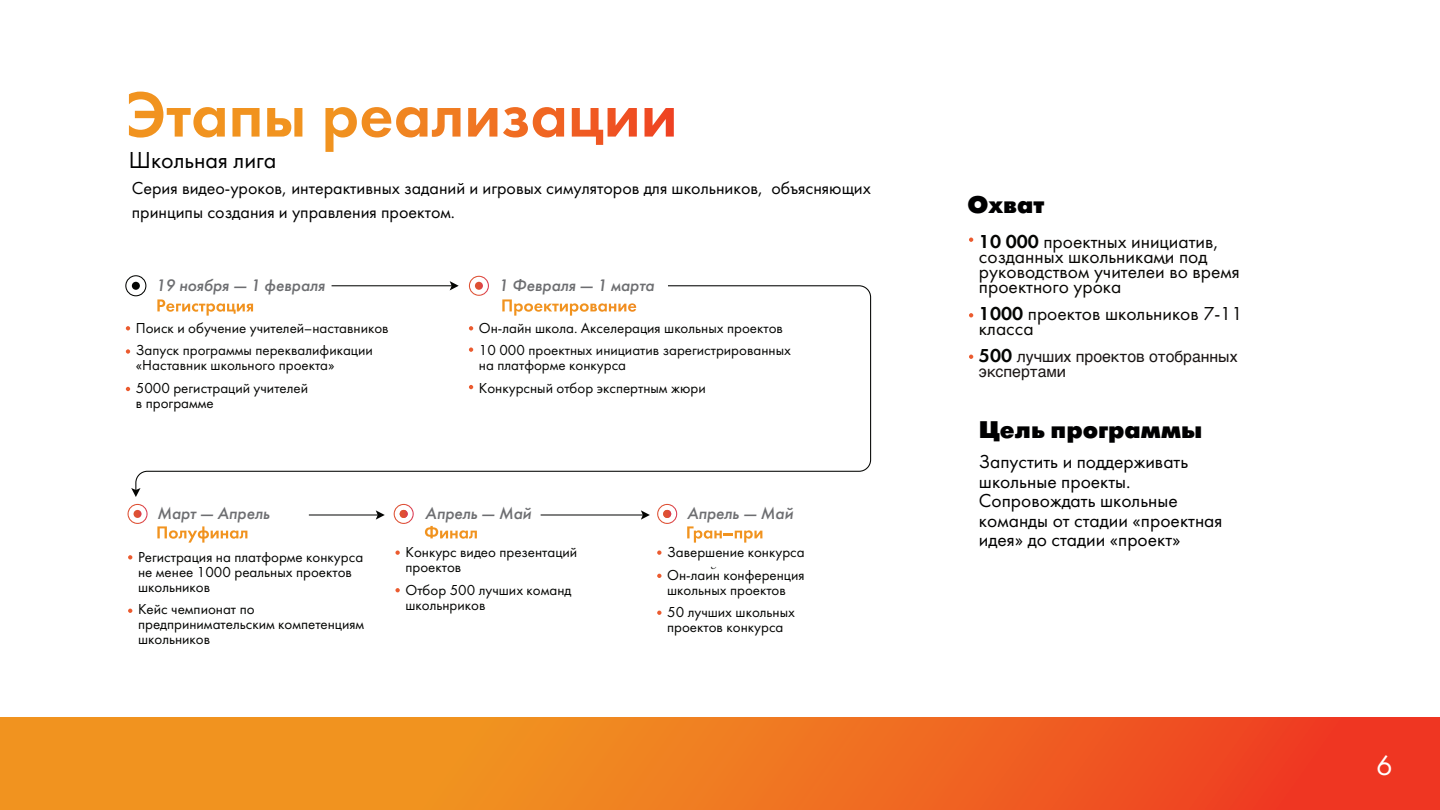
<style>
.page{position:relative;width:1440px;height:810px;background:#fff}
.page>*{position:absolute;margin:0;border:0;box-sizing:border-box;transform-origin:0 0}
.t1{font:29.1px "Futura Book C";color:#fff}
.t2{font:24px "Futura Futuris Black C";color:#000001}
.t3{font:24px "Futura Book C";color:#000001}
.t4{font:19.5px/15px "Futura Book C";color:#080704}
.t5{font:19.5px/19.5px "Futura Book C";color:#000001}
.t6{font:18px/24px "Futura Book C";color:#000001}
.t7{font:italic 16.5px "Futura Futuris C";color:#6d6e71}
.t8{font:15.75px/15px "Helvetica";color:#1a1514}
.t9{font:15px/15px "Futura Book C";color:#040503}
.s1{color:#080704}
.s2{font-family:"Zapfino"}
.s3{font-family:"Futura Demi C";color:#040503}
.s4{font-family:"Futura Demi C";font-size:19.5px;color:#040503}
</style>
<div class="page">
<svg style="left:0;top:717px;width:1440px;height:93px;background:#f07220"></svg>
<svg style="left:135px;top:285px;width:737px;height:203px"></svg>
<div style="left:125px;top:275px;width:21px;height:21px;border:1px solid #040503;border-radius:50%"></div>
<div style="left:132px;top:282px;width:8px;height:8px;background:#040503;border-radius:50%"></div>
<svg style="left:469px;top:276px;width:20px;height:20px"></svg>
<svg style="left:128px;top:504px;width:20px;height:20px"></svg>
<hr style="left:332px;top:285px;width:122px;height:1px;background:#040503">
<hr style="left:309px;top:515px;width:71px;height:1px;background:#040503">
<hr style="left:541px;top:515px;width:104px;height:1px;background:#040503">
<svg style="left:394px;top:504px;width:20px;height:20px"></svg>
<svg style="left:657px;top:504px;width:20px;height:20px"></svg>
<svg style="left:395px;top:550px;width:5px;height:5px"></svg>
<svg style="left:657px;top:550px;width:5px;height:5px"></svg>
<svg style="left:395px;top:588px;width:5px;height:4px"></svg>
<svg style="left:657px;top:574px;width:5px;height:4px"></svg>
<svg style="left:657px;top:611px;width:5px;height:4px"></svg>
<svg style="left:131px;top:488px;width:10px;height:9px"></svg>
<svg style="left:450px;top:281px;width:9px;height:9px"></svg>
<svg style="left:469px;top:326px;width:4px;height:4px"></svg>
<svg style="left:128px;top:555px;width:4px;height:5px"></svg>
<svg style="left:128px;top:609px;width:4px;height:4px"></svg>
<svg style="left:469px;top:347px;width:4px;height:5px"></svg>
<svg style="left:469px;top:385px;width:4px;height:4px"></svg>
<svg style="left:126px;top:326px;width:4px;height:4px"></svg>
<svg style="left:969px;top:238px;width:4px;height:4px"></svg>
<svg style="left:969px;top:313px;width:4px;height:4px"></svg>
<svg style="left:969px;top:355px;width:4px;height:4px"></svg>
<svg style="left:126px;top:349px;width:4px;height:5px"></svg>
<svg style="left:126px;top:387px;width:4px;height:4px"></svg>
<svg style="left:376px;top:510px;width:9px;height:10px"></svg>
<svg style="left:641px;top:510px;width:9px;height:10px"></svg>
<svg style="left:129px;top:92px;width:96px;height:46px"></svg>
<svg style="left:232px;top:108px;width:28px;height:29px"></svg>
<svg style="left:267px;top:108px;width:35px;height:29px"></svg>
<svg style="left:325px;top:107px;width:136px;height:45px"></svg>
<svg style="left:468px;top:108px;width:29px;height:29px"></svg>
<svg style="left:503px;top:107px;width:61px;height:31px"></svg>
<svg style="left:572px;top:108px;width:65px;height:37px"></svg>
<svg style="left:645px;top:108px;width:29px;height:29px"></svg>
<svg style="left:157px;top:299px;width:96px;height:17px"></svg>
<svg style="left:157px;top:526px;width:90px;height:17px"></svg>
<svg style="left:425px;top:526px;width:52px;height:13px"></svg>
<svg style="left:687px;top:526px;width:75px;height:17px"></svg>
<svg style="left:502px;top:299px;width:134px;height:17px"></svg>
<h2 class="t3" style="left:129px;top:150px;width:149px">Школьная лига</h2>
<p class="t6" style="left:132px;top:177px;width:741px">Серия видео-уроков, интерактивных заданий и игровых симуляторов для школьников, объясняющих принципы создания и управления проектом.</p>
<p class="t7" style="left:156px;top:279px;width:171px">19 ноября — 1 февраля</p>
<p class="t9" style="left:136px;top:318px;width:254px;line-height:22.5px">Поиск и обучение учителей–<span class="s1">наставников<br></span>Запуск программы переквалификации</p>
<p class="t9" style="left:136px;top:355px;width:200px;line-height:22.5px">«Наставник школьного проекта»<br>5000 регистраций учителей</p>
<p class="t9" style="left:136px;top:397px;width:79px">в программе</p>
<p class="t7" style="left:499px;top:279px;width:157px">1 Февраля — 1 марта</p>
<p class="t9" style="left:479px;top:318px;width:313px;line-height:22.5px">Он-лайн школа. Акселерация школьных проектов<br>10 000 проектных инициатив зарегистрированных</p>
<p class="t9" style="left:479px;top:355px;width:228px;line-height:22.5px">на платформе конкурса<br>Конкурсный отбор экспертным жюри</p>
<p class="t7" style="left:157px;top:507px;width:114px">Март — Апрель</p>
<p class="t9" style="left:138px;top:551px;width:227px">Регистрация на платформе конкурса не менее 1000 реальных проектов школьников</p>
<p class="t9" style="left:138px;top:603px;width:228px">Кейс чемпионат по предпринимательским компетенциям школьников</p>
<p class="t7" style="left:426px;top:507px;width:108px">Апрель — Май</p>
<p class="t7" style="left:687px;top:507px;width:108px">Апрель — Май</p>
<p class="t9" style="left:405px;top:546px;width:173px">Конкурс видео презентаций проектов</p>
<p class="t9" style="left:405px;top:583px;width:167px">Отбор 500 лучших команд школьнриков</p>
<p class="t9" style="left:667px;top:542px;width:139px;line-height:22.5px">Завершение конкурса<br>Он-лаи<span class="s2">̆</span>н конференция</p>
<p class="t9" style="left:667px;top:580px;width:129px;line-height:22.5px">школьных проектов<br>50 лучших школьных</p>
<p class="t9" style="left:667px;top:621px;width:118px">проектов конкурса</p>
<h2 class="t2" style="left:967px;top:196px;width:78px">Охват</h2>
<h3 class="t4" style="left:979px;top:236px;width:262px"><span class="s3">10 000</span> проектных инициатив, созданных школьниками под руководством учителеи<span class="s2">̆</span>во время проектного урока</h3>
<h3 class="t4" style="left:979px;top:308px;width:265px"><span class="s3">1000</span> проектов школьников 7-11 класса</h3>
<p class="t8" style="left:979px;top:350px;width:260px"><span class="s4">500</span> лучших проектов отобранных экспертами</p>
<h2 class="t2" style="left:979px;top:421px;width:225px">Цель программы</h2>
<h3 class="t5" style="left:979px;top:454px;width:245px">Запустить и поддерживать школьные проекты.<br>Сопровождать школьные команды от стадии «проектная идея» до стадии «проект»</h3>
<h1 class="t1" style="left:1376px;top:753px;width:18px">6</h1>
</div>
